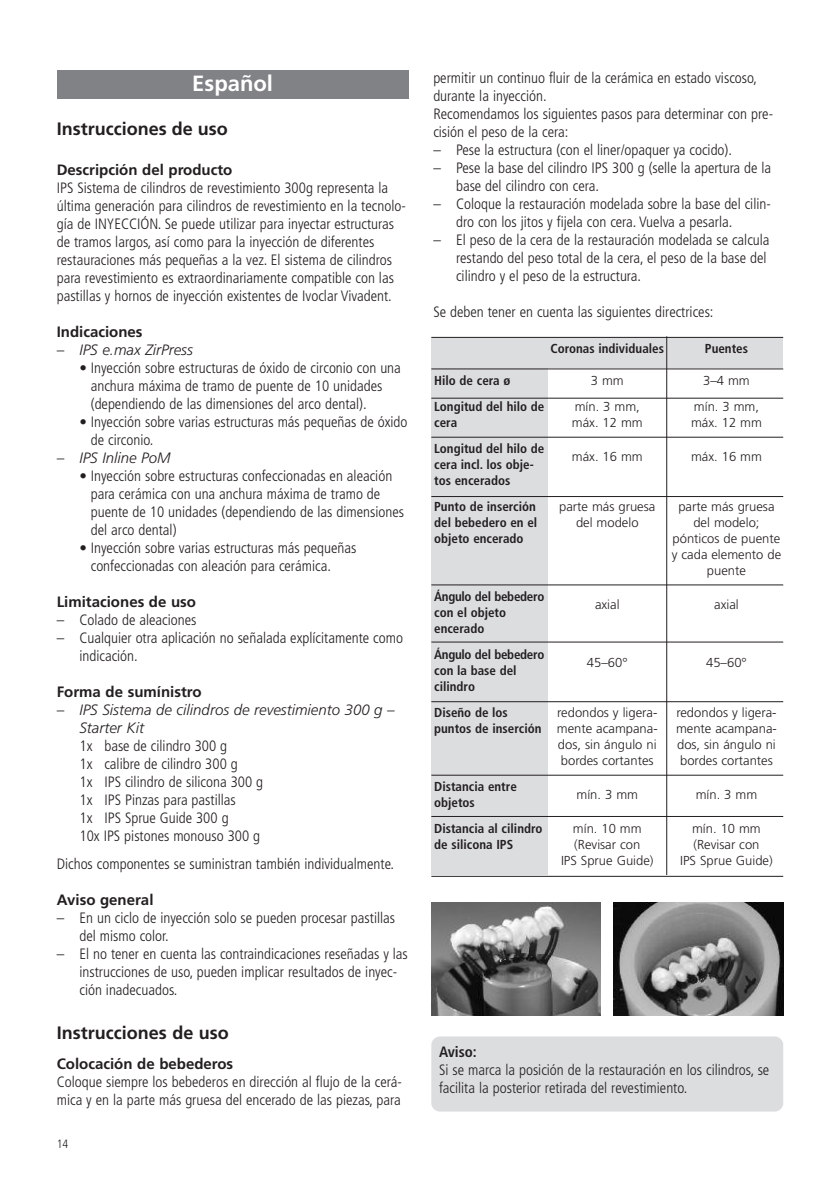
<style>
.page{position:relative;width:840px;height:1191px;background:#fff}
.page>*{position:absolute;margin:0;border:0;box-sizing:border-box;transform-origin:0 0}
.t1{font:700 22px "Frutiger";color:#fff}
.t2{font:700 18px "Frutiger";color:#231f20}
.t3{font:300 condensed 15px/18px "Frutiger";color:#231f20}
.t4{font:700 15px "Frutiger";color:#231f20}
.t5{font:italic 300 15px/18px "Frutiger";color:#231f20}
.t6{font:700 condensed 15px "Frutiger";color:#231f20}
.t7{font:300 13px/16px "Frutiger";color:#231f20;text-align:center}
.t8{font:700 condensed 13px/16px "Frutiger";color:#231f20}
.t9{font:300 condensed 12px "Frutiger";color:#231f20}
</style>
<div class="page">
<div style="left:431px;top:1036px;width:351px;height:75px;background:#dcdddf;border-radius:9px"></div>
<div style="left:431px;top:337px;width:116px;height:538px;background:#dcdddf"></div>
<div style="left:543px;top:337px;width:239px;height:30px;background:#dcdddf"></div>
<div style="left:57px;top:70px;width:351px;height:28px;background:#808285"></div>
<hr style="left:431px;top:398px;width:351px;height:1px;background:#231f20">
<hr style="left:431px;top:368px;width:351px;height:1px;background:#231f20">
<hr style="left:431px;top:437px;width:351px;height:1px;background:#231f20">
<hr style="left:431px;top:496px;width:351px;height:1px;background:#231f20">
<hr style="left:431px;top:584px;width:351px;height:1px;background:#231f20">
<hr style="left:431px;top:701px;width:351px;height:1px;background:#231f20">
<hr style="left:431px;top:641px;width:351px;height:1px;background:#231f20">
<hr style="left:431px;top:816px;width:351px;height:1px;background:#231f20">
<hr style="left:431px;top:774px;width:351px;height:1px;background:#231f20">
<hr style="left:431px;top:876px;width:351px;height:1px;background:#231f20">
<hr style="left:431px;top:337px;width:351px;height:1px;background:#231f20">
<hr style="left:666px;top:336px;width:1px;height:539px;background:#231f20">
<img style="left:431px;top:902px;width:169px;height:114px">
<img style="left:613px;top:902px;width:169px;height:114px">
<h1 class="t1" style="left:192px;top:74px;width:82px">Español</h1>
<p class="t2" style="left:57px;top:121px;width:172px">Instrucciones de uso</p>
<p class="t4" style="left:57px;top:163px;width:177px">Descripción del producto</p>
<p class="t3" style="left:57px;top:180px;width:350px">IPS Sistema de cilindros de revestimiento 300g representa la última generación para cilindros de revestimiento en la tecnolo&shy;gía de INYECCIÓN. Se puede utilizar para inyectar estructuras de tramos largos, así como para la inyección de diferentes restauraciones más pequeñas a la vez. El sistema de cilindros para revestimiento es extraordinariamente compatible con las pastillas y hornos de inyección existentes de Ivoclar Vivadent.</p>
<p class="t4" style="left:57px;top:325px;width:87px">Indicaciones</p>
<p class="t5" style="left:57px;top:341px;width:137px">– IPS e.max ZirPress</p>
<p class="t3" style="left:91px;top:360px;width:311px;text-indent:-11px">• Inyección sobre estructuras de óxido de circonio con una anchura máxima de tramo de puente de 10 unidades (dependiendo de las dimensiones del arco dental).</p>
<p class="t3" style="left:91px;top:414px;width:318px;text-indent:-11px">• Inyección sobre varias estructuras más pequeñas de óxido de circonio.</p>
<p class="t5" style="left:57px;top:449px;width:115px">– IPS Inline PoM</p>
<p class="t3" style="left:91px;top:468px;width:314px;text-indent:-11px">• Inyección sobre estructuras confeccionadas en aleación para cerámica con una anchura máxima de tramo de puente de 10 unidades (dependiendo de las dimensiones del arco dental)</p>
<p class="t3" style="left:91px;top:540px;width:267px;text-indent:-11px">• Inyección sobre varias estructuras más pequeñas confeccionadas con aleación para cerámica.</p>
<p class="t4" style="left:57px;top:595px;width:141px">Limitaciones de uso</p>
<p class="t3" style="left:57px;top:612px;width:141px">– Colado de aleaciones</p>
<p class="t3" style="left:79px;top:630px;width:325px;text-indent:-23px">– Cualquier otra aplicación no señalada explícitamente como indicación.</p>
<p class="t4" style="left:57px;top:685px;width:146px">Forma de sumínistro</p>
<p class="t5" style="left:79px;top:701px;width:316px;text-indent:-23px">– IPS Sistema de cilindros de revestimiento 300 g –<br>Starter Kit</p>
<p class="t3" style="left:79px;top:738px;width:185px">1x base de cilindro 300 g<br>1x calibre de cilindro 300 g<br>1x IPS cilindro de silicona 300 g<br>1x IPS Pinzas para pastillas<br>1x IPS Sprue Guide 300 g<br>10x IPS pistones monouso 300 g</p>
<p class="t3" style="left:57px;top:856px;width:339px">Dichos componentes se suministran también individualmente.</p>
<p class="t4" style="left:57px;top:893px;width:98px">Aviso general</p>
<p class="t3" style="left:79px;top:910px;width:317px;text-indent:-23px">– En un ciclo de inyección solo se pueden procesar pastillas del mismo color.</p>
<p class="t3" style="left:79px;top:946px;width:330px;text-indent:-23px">– El no tener en cuenta las contraindicaciones reseñadas y las instrucciones de uso, pueden implicar resultados de inyec&shy;ción inadecuados.</p>
<p class="t2" style="left:57px;top:1025px;width:173px">Instrucciones de uso</p>
<p class="t4" style="left:57px;top:1057px;width:178px">Colocación de bebederos</p>
<p class="t3" style="left:57px;top:1074px;width:346px">Coloque siempre los bebederos en dirección al flujo de la cerá&shy;mica y en la parte más gruesa del encerado de las piezas, para</p>
<p class="t9" style="left:57px;top:1138px;width:13px">14</p>
<p class="t3" style="left:433px;top:70px;width:341px">permitir un continuo fluir de la cerámica en estado viscoso, durante la inyección.<br>Recomendamos los siguientes pasos para determinar con pre&shy;cisión el peso de la cera:</p>
<p class="t3" style="left:433px;top:142px;width:300px">– Pese la estructura (con el liner/opaquer ya cocido).</p>
<p class="t3" style="left:456px;top:160px;width:316px;text-indent:-23px">– Pese la base del cilindro IPS 300 g (selle la apertura de la base del cilindro con cera.</p>
<p class="t3" style="left:456px;top:196px;width:316px;text-indent:-23px">– Coloque la restauración modelada sobre la base del cilin&shy;dro con los jitos y fijela con cera. Vuelva a pesarla.</p>
<p class="t3" style="left:456px;top:232px;width:315px;text-indent:-23px">– El peso de la cera de la restauración modelada se calcula restando del peso total de la cera, el peso de la base del cilindro y el peso de la estructura.</p>
<p class="t3" style="left:433px;top:304px;width:281px">Se deben tener en cuenta las siguientes directrices:</p>
<p class="t8" style="left:550px;top:342px;width:115px">Coronas individuales</p>
<p class="t7" style="left:574px;top:369px;width:66px;line-height:26px">3 mm<br>mín. 3 mm,</p>
<p class="t7" style="left:571px;top:416px;width:72px">máx. 12 mm</p>
<p class="t7" style="left:571px;top:450px;width:72px">máx. 16 mm</p>
<p class="t8" style="left:434px;top:369px;width:112px;line-height:26px">Hilo de cera ø<br>Longitud del hilo de</p>
<p class="t8" style="left:434px;top:411px;width:112px;line-height:26px">cera<br>Longitud del hilo de</p>
<p class="t8" style="left:434px;top:458px;width:101px">cera incl. los obje&shy;tos encerados</p>
<p class="t8" style="left:434px;top:500px;width:104px;text-align:justify">Punto de inserción del bebedero en el objeto encerado</p>
<p class="t7" style="left:559px;top:500px;width:98px">parte más gruesa del modelo</p>
<p class="t8" style="left:434px;top:590px;width:112px">Ángulo del bebedero con el objeto encerado</p>
<p class="t8" style="left:434px;top:648px;width:112px">Ángulo del bebedero con la base del cilindro</p>
<p class="t8" style="left:434px;top:706px;width:109px">Diseño de los puntos de inserción</p>
<p class="t8" style="left:434px;top:780px;width:84px">Distancia entre objetos</p>
<p class="t8" style="left:434px;top:822px;width:110px">Distancia al cilindro de silicona IPS</p>
<p class="t7" style="left:594px;top:598px;width:26px">axial</p>
<p class="t7" style="left:586px;top:656px;width:42px">45–60°</p>
<p class="t7" style="left:556px;top:706px;width:102px">redondos y ligera&shy;mente acampana&shy;dos, sin ángulo ni bordes cortantes</p>
<p class="t7" style="left:576px;top:788px;width:63px">mín. 3 mm</p>
<p class="t7" style="left:560px;top:822px;width:94px">mín. 10 mm (Revisar con<br>IPS Sprue Guide)</p>
<p class="t8" style="left:704px;top:342px;width:45px">Puentes</p>
<p class="t7" style="left:693px;top:369px;width:66px;line-height:26px">3–4 mm mín. 3 mm,</p>
<p class="t7" style="left:690px;top:416px;width:72px">máx. 12 mm</p>
<p class="t7" style="left:690px;top:450px;width:72px">máx. 16 mm</p>
<p class="t7" style="left:671px;top:500px;width:111px">parte más gruesa del modelo; pónticos de puente y cada elemento de puente</p>
<p class="t7" style="left:713px;top:598px;width:26px">axial</p>
<p class="t7" style="left:705px;top:656px;width:42px">45–60°</p>
<p class="t7" style="left:675px;top:706px;width:102px">redondos y ligera&shy;mente acampana&shy;dos, sin ángulo ni bordes cortantes</p>
<p class="t7" style="left:695px;top:788px;width:63px">mín. 3 mm</p>
<p class="t7" style="left:679px;top:822px;width:94px">mín. 10 mm (Revisar con<br>IPS Sprue Guide)</p>
<p class="t6" style="left:439px;top:1045px;width:39px">Aviso:</p>
<p class="t3" style="left:439px;top:1061px;width:331px">Si se marca la posición de la restauración en los cilindros, se facilita la posterior retirada del revestimiento.</p>
</div>
